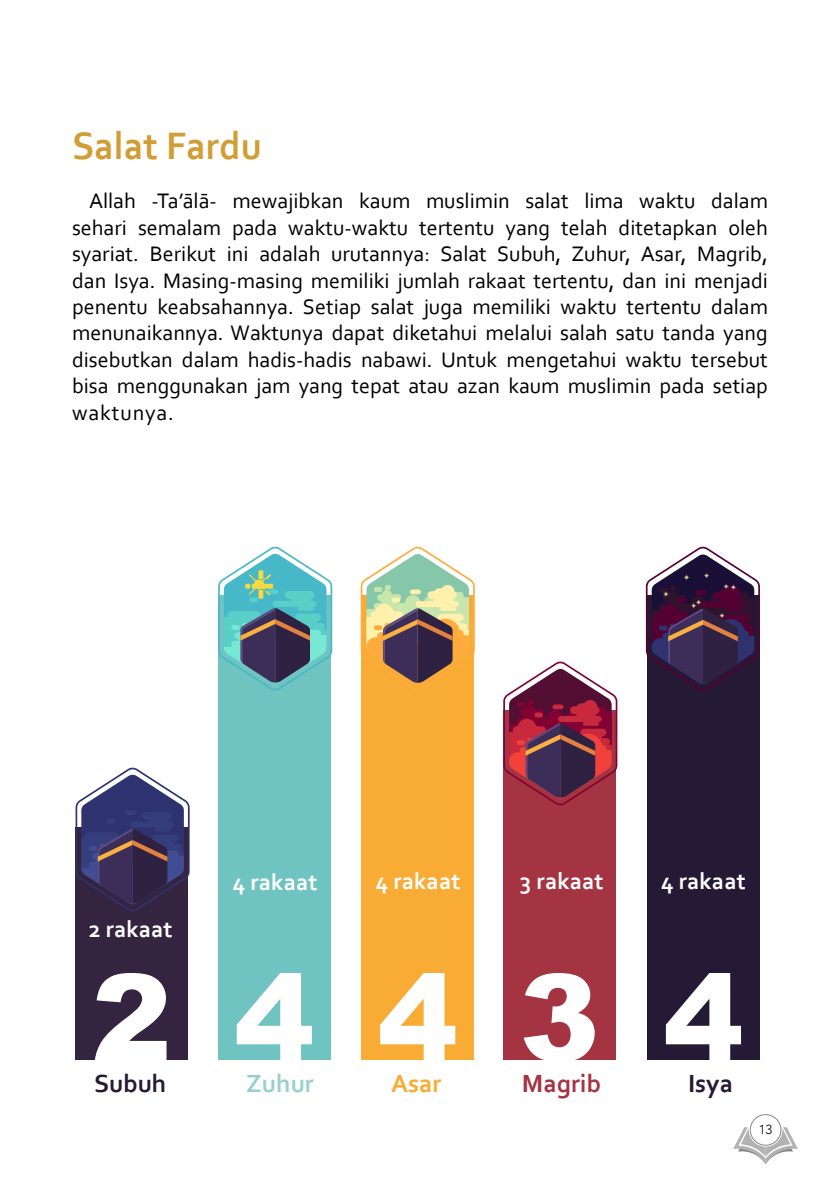
<style>
.page{position:relative;width:840px;height:1191px;background:#fff}
.page>*{position:absolute;margin:0;border:0;box-sizing:border-box;transform-origin:0 0}
.t1{font:900 120px "Arial";color:#fff}
.t2{font:700 40px "Corbel";color:#d09e35;scale:.96 1}
.t3{font:700 26px "Corbel";color:#251b36}
.t4{font:700 26px "Corbel";color:#a53442}
.t5{font:700 26px "Corbel";color:#98d1cc}
.t6{font:700 26px "Corbel";color:#f8ac33}
.t7{font:700 24px "Corbel";color:#fff}
.t8{font:22px/26.4px "Corbel";color:#000;text-align:justify}
.t9{font:300 13.2px "Avenir";color:#000}
</style>
<div class="page">
<div style="left:75px;top:827px;width:113px;height:232px;background:#342440"></div>
<svg style="left:75px;top:767px;width:114px;height:144px"></svg>
<div style="left:218px;top:594px;width:112px;height:465px;background:#6fc4c2"></div>
<svg style="left:218px;top:546px;width:114px;height:144px"></svg>
<div style="left:361px;top:594px;width:112px;height:465px;background:#f8ac35"></div>
<svg style="left:360px;top:546px;width:114px;height:144px"></svg>
<div style="left:647px;top:594px;width:112px;height:465px;background:#251a36"></div>
<svg style="left:645px;top:547px;width:114px;height:144px"></svg>
<div style="left:503px;top:709px;width:112px;height:350px;background:#a43441"></div>
<svg style="left:503px;top:661px;width:114px;height:145px"></svg>
<svg style="left:733px;top:1127px;width:64px;height:37px"></svg>
<div style="left:749px;top:1114px;width:31px;height:31px;background:#fff;border-radius:50%"></div>
<div style="left:749px;top:1114px;width:31px;height:31px;border:1px solid #878787;border-radius:50%"></div>
<h2 class="t2" style="left:72px;top:121px;width:199px">Salat Fardu</h2>
<p class="t8" style="left:72px;top:187px;width:697px;text-indent:17px">Allah -Ta’ālā- mewajibkan kaum muslimin salat lima waktu dalam sehari semalam pada waktu-waktu tertentu yang telah ditetapkan oleh syariat. Berikut ini adalah urutannya: Salat Subuh, Zuhur, Asar, Magrib, dan Isya. Masing-masing memiliki jumlah rakaat tertentu, dan ini menjadi penentu keabsahannya. Setiap salat juga memiliki waktu tertentu dalam menunaikannya. Waktunya dapat diketahui melalui salah satu tanda yang disebutkan dalam hadis-hadis nabawi. Untuk mengetahui waktu tersebut bisa menggunakan jam yang tepat atau azan kaum muslimin pada setiap waktunya.</p>
<p class="t7" style="left:89px;top:913px;width:85px">2 rakaat</p>
<h1 class="t1" style="left:92px;top:930px;width:82px">2</h1>
<p class="t3" style="left:94px;top:1066px;width:74px">Subuh</p>
<p class="t7" style="left:233px;top:867px;width:86px">4 rakaat</p>
<p class="t7" style="left:375px;top:866px;width:86px">4 rakaat</p>
<p class="t7" style="left:519px;top:866px;width:85px">3 rakaat</p>
<p class="t7" style="left:660px;top:866px;width:86px">4 rakaat</p>
<h1 class="t1" style="left:234px;top:930px;width:82px">4</h1>
<p class="t5" style="left:246px;top:1066px;width:69px">Zuhur</p>
<h1 class="t1" style="left:377px;top:930px;width:82px">4</h1>
<p class="t6" style="left:391px;top:1066px;width:52px">Asar</p>
<h1 class="t1" style="left:519px;top:930px;width:82px">3</h1>
<p class="t4" style="left:521px;top:1066px;width:81px">Magrib</p>
<h1 class="t1" style="left:663px;top:930px;width:82px">4</h1>
<p class="t3" style="left:687px;top:1066px;width:46px">Isya</p>
<p class="t9" style="left:758px;top:1121px;width:15px">13</p>
</div>
